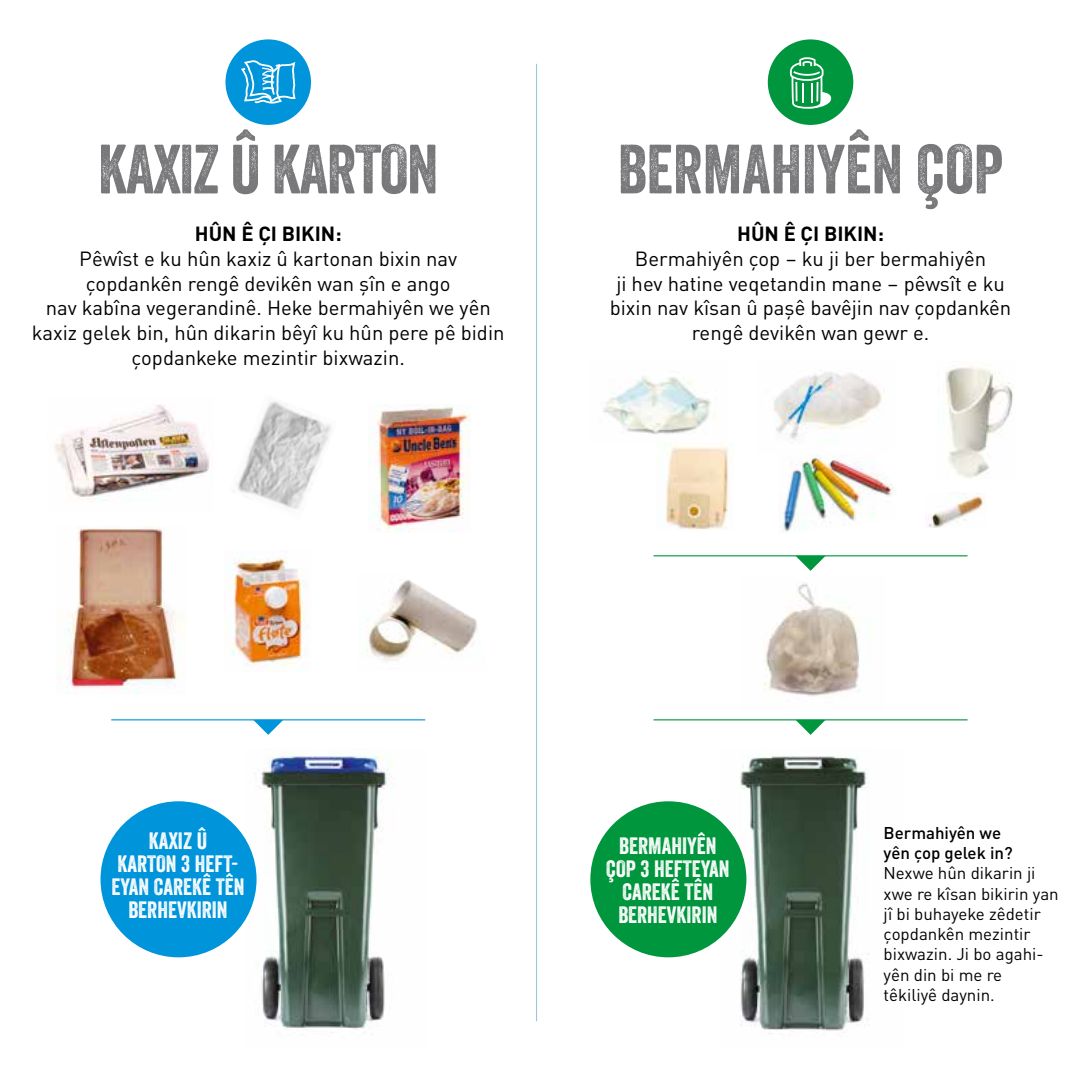
<style>
.page{position:relative;width:1085px;height:1085px;background:#fff}
.page>*{position:absolute;margin:0;border:0;box-sizing:border-box;transform-origin:0 0}
.t1{font:67.27px "Veneer";color:#78777a}
.t2{font:67.27px "Veneer";letter-spacing:-.02em;color:#78777a}
.t3{font:22.95px/22.9px "Veneer";color:#fff;text-align:center}
.t4{font:20.25px/24.8px "DIN Pro";color:#000;text-align:center}
.t5{font:700 20.25px "DIN";color:#000}
.t6{font:16.88px/20.2px "DIN Pro";color:#000}
.t7{font:500 16.88px/20.2px "DIN";color:#000}
</style>
<div class="page">
<hr style="left:536px;top:64px;width:1px;height:956px;background:#9ac8d0">
<div style="left:225px;top:39px;width:86px;height:86px;background:#0094da;border-radius:50%"></div>
<hr style="left:111px;top:719px;width:314px;height:1px;background:#0094da">
<svg style="left:253px;top:719px;width:30px;height:15px"></svg>
<img style="left:246px;top:752px;width:148px;height:277px">
<svg style="left:241px;top:60px;width:54px;height:44px"></svg>
<img style="left:225px;top:558px;width:83px;height:113px">
<img style="left:56px;top:526px;width:129px;height:168px">
<img style="left:369px;top:404px;width:101px;height:128px">
<img style="left:236px;top:401px;width:95px;height:108px">
<img style="left:54px;top:405px;width:156px;height:97px">
<div style="left:767px;top:39px;width:86px;height:86px;background:#00963e;border-radius:50%"></div>
<hr style="left:653px;top:719px;width:314px;height:1px;background:#00963e">
<svg style="left:795px;top:719px;width:30px;height:15px"></svg>
<img style="left:720px;top:756px;width:149px;height:278px">
<img style="left:764px;top:583px;width:95px;height:114px">
<img style="left:603px;top:377px;width:112px;height:58px">
<img style="left:945px;top:366px;width:68px;height:113px">
<img style="left:925px;top:492px;width:60px;height:35px">
<img style="left:782px;top:454px;width:114px;height:78px">
<img style="left:665px;top:444px;width:64px;height:86px">
<svg style="left:789px;top:57px;width:42px;height:52px"></svg>
<hr style="left:653px;top:555px;width:314px;height:1px;background:#00963e">
<svg style="left:795px;top:555px;width:30px;height:15px"></svg>
<img style="left:774px;top:372px;width:110px;height:68px">
<img style="left:367px;top:579px;width:111px;height:82px">
<div style="left:100px;top:801px;width:156px;height:156px;background:#0094da;border-radius:50%"></div>
<div style="left:590px;top:801px;width:156px;height:156px;background:#00963e;border-radius:50%"></div>
<h1 class="t2" style="left:98px;top:128px;width:342px">KAXIZ Û KARTON</h1>
<p class="t5" style="left:195px;top:220px;width:148px">HÛN Ê ÇI BIKIN:</p>
<p class="t4" style="left:32px;top:245px;width:474px">Pêwîst e ku hûn kaxiz û kartonan bixin nav çopdankên rengê devikên wan şîn e ango<br>nav kabîna vegerandinê. Heke bermahiyên we yên kaxiz gelek bin, hûn dikarin bêyî ku hûn pere pê bidin çopdankeke mezintir bixwazin.</p>
<h1 class="t1" style="left:617px;top:128px;width:387px">BERMAHIYÊN ÇOP</h1>
<p class="t5" style="left:737px;top:220px;width:148px">HÛN Ê ÇI BIKIN:</p>
<p class="t4" style="left:609px;top:245px;width:403px">Bermahiyên çop – ku ji ber bermahiyên<br>ji hev hatine veqetandin mane – pêwsît e ku bixin nav kîsan û paşê bavêjin nav çopdankên rengê devikên wan gewr e.</p>
<p class="t3" style="left:111px;top:829px;width:134px">KAXIZ Û<br>KARTON 3 HEFT-<br>EYAN CAREKÊ TÊN<br>BERHEVKIRIN</p>
<p class="t3" style="left:606px;top:833px;width:125px">BERMAHIYÊN<br>ÇOP 3 HEFTEYAN<br>CAREKÊ TÊN<br>BERHEVKIRIN</p>
<p class="t7" style="left:883px;top:821px;width:131px">Bermahiyên we yên çop gelek in?</p>
<p class="t6" style="left:883px;top:861px;width:176px">Nexwe hûn dikarin ji xwe re kîsan bikirin yan jî bi buhayeke zêdetir çopdankên mezintir bixwazin. Ji bo agahi&shy;yên din bi me re têkiliyê daynin.</p>
</div>
